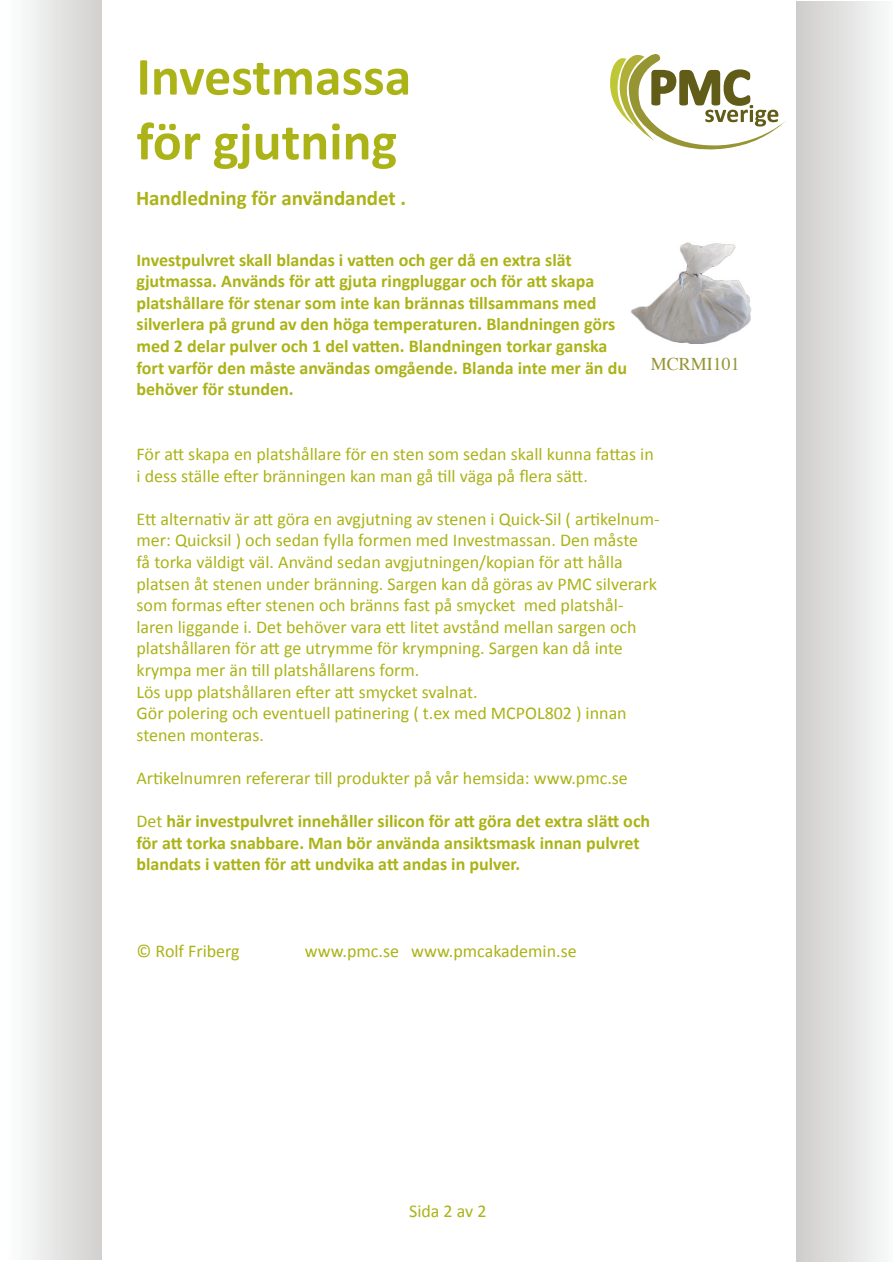
<style>
.page{position:relative;width:893px;height:1263px;background:#fff}
.page>*{position:absolute;margin:0;border:0;box-sizing:border-box;transform-origin:0 0}
.t1{font:700 54px "Calibri";color:#abb317}
.t2{font:700 21px "Calibri";color:#abb317}
.t3{font:18px/21.6px "Calibri";color:#abb317}
.t4{font:700 18px/21.6px "Calibri";color:#abb317}
.t5{font:18px "Times";color:#969433}
.s1{font-weight:400}
</style>
<div class="page">
<svg style="left:796px;top:2px;width:88px;height:1259px"></svg>
<svg style="left:25px;top:0;width:77px;height:1260px"></svg>
<svg style="left:610px;top:54px;width:176px;height:96px"></svg>
<img style="left:631px;top:242px;width:121px;height:102px">
<p class="t1" style="left:136px;top:42px;width:276px">Investmassa</p>
<p class="t1" style="left:136px;top:107px;width:262px">för gjutning</p>
<p class="t2" style="left:136px;top:185px;width:272px">Handledning för användandet .</p>
<p class="t4" style="left:136px;top:249px;width:492px">Investpulvret skall blandas i vatten och ger då en extra slät gjutmassa. Används för att gjuta ringpluggar och för att skapa platshållare för stenar som inte kan brännas tillsammans med silverlera på grund av den höga temperaturen. Blandningen görs med 2 delar pulver och 1 del vatten. Blandningen torkar ganska fort varför den måste användas omgående. Blanda inte mer än du behöver för stunden.</p>
<p class="t5" style="left:651px;top:347px;width:91px">MCRMI101</p>
<p class="t3" style="left:136px;top:443px;width:519px">För att skapa en platshållare för en sten som sedan skall kunna fattas in i dess ställe efter bränningen kan man gå till väga på flera sätt.</p>
<p class="t3" style="left:136px;top:508px;width:525px">Ett alternativ är att göra en avgjutning av stenen i Quick-Sil ( artikelnum&shy;mer: Quicksil ) och sedan fylla formen med Investmassan. Den måste<br>få torka väldigt väl. Använd sedan avgjutningen/kopian för att hålla platsen åt stenen under bränning. Sargen kan då göras av PMC silverark som formas efter stenen och bränns fast på smycket med platshål&shy;laren liggande i. Det behöver vara ett litet avstånd mellan sargen och platshållaren för att ge utrymme för krympning. Sargen kan då inte krympa mer än till platshållarens form.</p>
<p class="t3" style="left:136px;top:681px;width:343px">Lös upp platshållaren efter att smycket svalnat.</p>
<p class="t3" style="left:136px;top:702px;width:492px">Gör polering och eventuell patinering ( t.ex med MCPOL802 ) innan stenen monteras.</p>
<p class="t3" style="left:136px;top:767px;width:493px">Artikelnumren refererar till produkter på vår hemsida: www.pmc.se</p>
<p class="t4" style="left:136px;top:810px;width:515px"><span class="s1">Det</span> här investpulvret innehåller silicon för att göra det extra slätt och för att torka snabbare. Man bör använda ansiktsmask innan pulvret blandats i vatten för att undvika att andas in pulver.</p>
<p class="t3" style="left:136px;top:940px;width:105px">© Rolf Friberg</p>
<p class="t3" style="left:305px;top:940px;width:273px">www.pmc.se www.pmcakademin.se</p>
<p class="t3" style="left:409px;top:1200px;width:79px">Sida 2 av 2</p>
</div>
